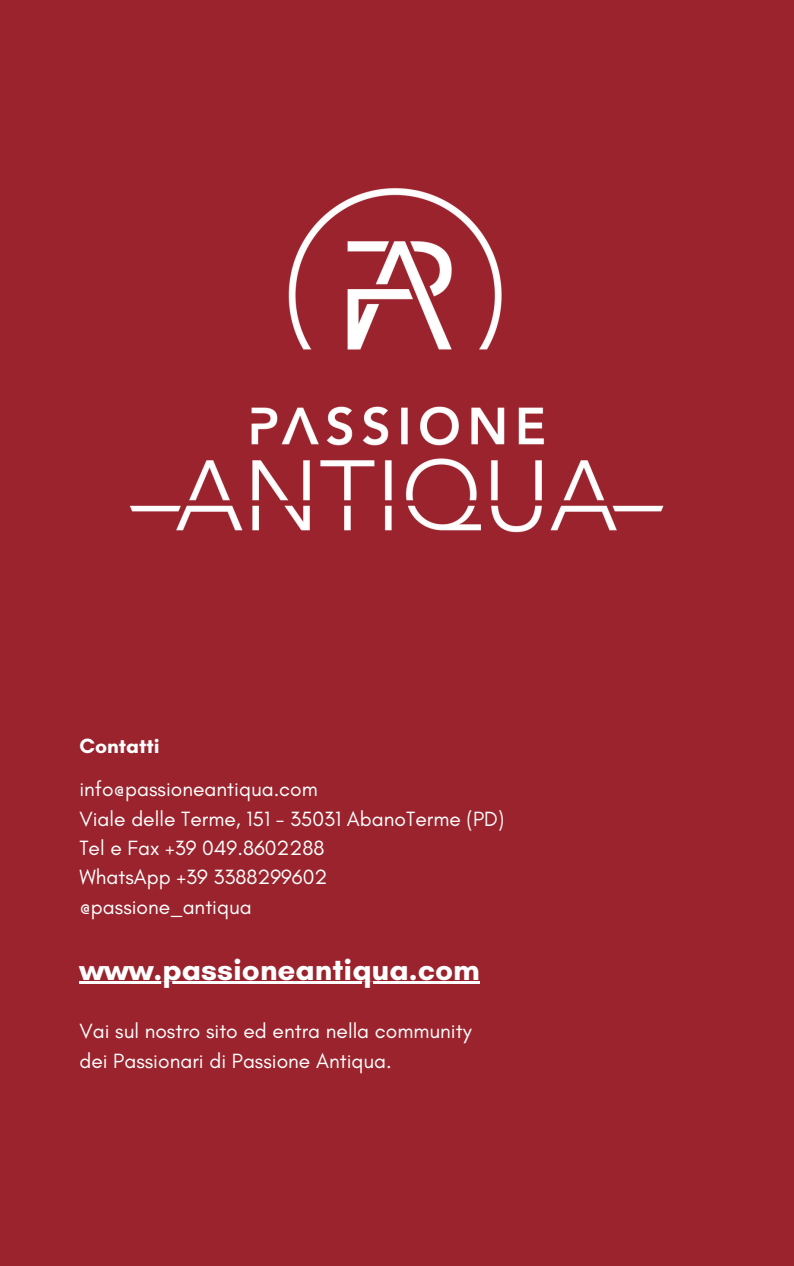
<style>
.page{position:relative;width:794px;height:1266px;background:#fff}
.page>*{position:absolute;margin:0;border:0;box-sizing:border-box;transform-origin:0 0}
.t1{font:700 31.5px "Glacial Indifference";color:#fff}
.t2{font:21px "Glacial Indifference";color:#fff}
.t3{font:700 21px "Glacial Indifference";color:#fff}
</style>
<div class="page">
<div style="left:0;top:0;width:793px;height:1266px;background:#9a232d"></div>
<img style="left:130px;top:188px;width:534px;height:345px">
<hr style="left:79px;top:981px;width:400px;height:3px;background:#fff">
<p class="t3" style="left:79px;top:733px;width:82px">Contatti</p>
<h2 class="t2" style="left:79px;top:776px;width:240px">info@passioneantiqua.com</h2>
<p class="t2" style="left:79px;top:806px;width:426px">Viale delle Terme, 151 - 35031 AbanoTerme (PD)</p>
<p class="t2" style="left:79px;top:835px;width:246px">Tel e Fax +39 049.8602288</p>
<p class="t2" style="left:79px;top:864px;width:249px">WhatsApp +39 3388299602</p>
<p class="t2" style="left:79px;top:893px;width:174px">@passione_antiqua</p>
<p class="t1" style="left:79px;top:950px;width:401px">www.passioneantiqua.com</p>
<h1 class="t2" style="left:79px;top:1018px;width:393px">Vai sul nostro sito ed entra nella community</h1>
<p class="t2" style="left:79px;top:1047px;width:314px">dei Passionari di Passione Antiqua.</p>
</div>
